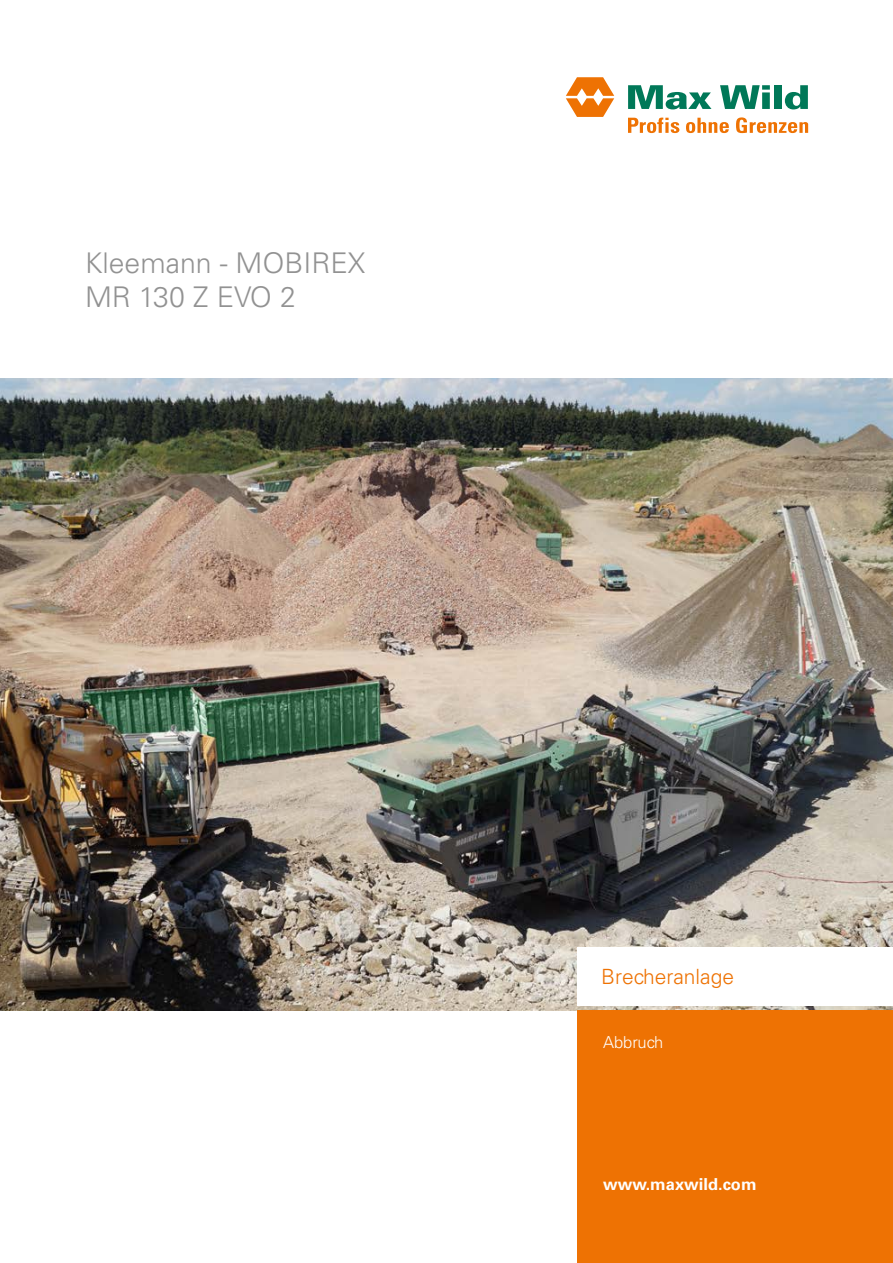
<style>
.page{position:relative;width:893px;height:1263px;background:#fff}
.page>*{position:absolute;margin:0;border:0;box-sizing:border-box;transform-origin:0 0}
.t1{font:300 28.5px/34.2px "Univers LT Std";color:#929292}
.t2{font:300 21px "Univers LT Std";color:#ee7203}
.t3{font:700 16.5px "Univers LT Std";color:#fff}
.t4{font:300 16.5px "Univers LT Std";color:#fff}
</style>
<div class="page">
<img style="left:0;top:378px;width:893px;height:632px">
<div style="left:577px;top:947px;width:316px;height:59px;background:#fff"></div>
<div style="left:577px;top:1010px;width:316px;height:253px;background:#ee7203"></div>
<svg style="left:566px;top:77px;width:243px;height:57px"></svg>
<p class="t1" style="left:85px;top:246px;width:282px">Kleemann - MOBIREX<br>MR 130 Z EVO 2</p>
<p class="t2" style="left:601px;top:964px;width:135px">Brecheranlage</p>
<p class="t4" style="left:603px;top:1032px;width:62px">Abbruch</p>
<p class="t3" style="left:603px;top:1174px;width:155px">www.maxwild.com</p>
</div>
